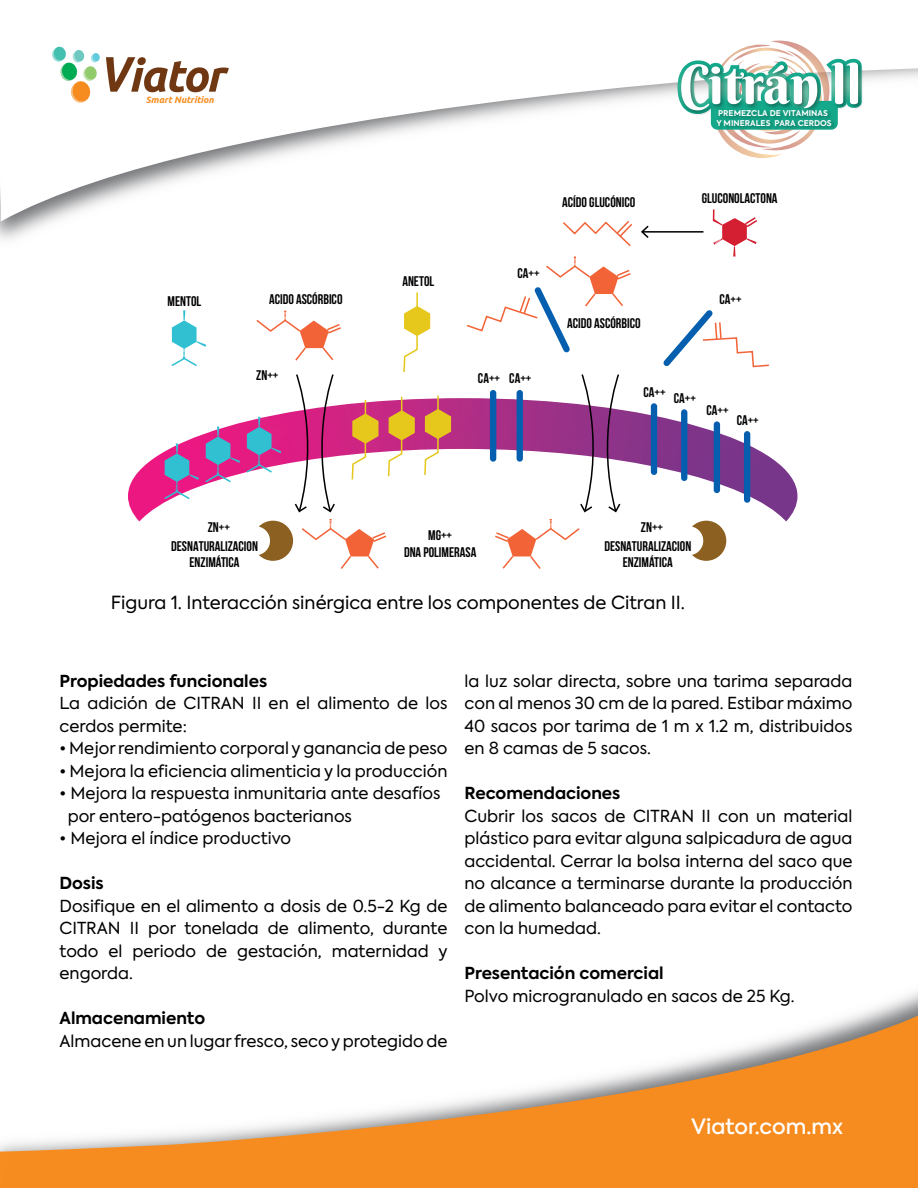
<style>
.page{position:relative;width:918px;height:1188px;background:#fff}
.page>*{position:absolute;margin:0;border:0;box-sizing:border-box;transform-origin:0 0}
.t1{font:54.3px "Berkshire Swash";color:#fff}
.t2{font:500 21px "Axiforma";color:#fff}
.t3{font:18px "Axiforma";color:#000001}
.t4{font:16.5px/22.5px "Axiforma";color:#000001;text-align:justify}
.t5{font:700 16.5px "Axiforma";color:#000001}
.t6{font:700 13.95px/18.5px "Bebas Neue";color:#000001}
.t7{font:italic 700 9.3px "Ubuntu";color:#f68c1f}
.t8{font:700 7.95px/9.4px "Axiforma";color:#fff}
</style>
<div class="page">
<svg style="left:0;top:997px;width:918px;height:191px"></svg>
<svg style="left:1px;top:40px;width:917px;height:182px"></svg>
<svg style="left:106px;top:57px;width:123px;height:35px"></svg>
<svg style="left:52px;top:46px;width:48px;height:57px"></svg>
<svg style="left:673px;top:41px;width:195px;height:117px"></svg>
<img style="left:675px;top:48px;width:194px;height:77px">
<img style="left:713px;top:106px;width:125px;height:29px">
<svg style="left:713px;top:209px;width:44px;height:48px"></svg>
<svg style="left:256px;top:311px;width:85px;height:50px"></svg>
<svg style="left:302px;top:522px;width:84px;height:47px"></svg>
<svg style="left:495px;top:522px;width:85px;height:47px"></svg>
<svg style="left:403px;top:293px;width:27px;height:79px"></svg>
<svg style="left:172px;top:310px;width:34px;height:56px"></svg>
<svg style="left:128px;top:398px;width:669px;height:124px"></svg>
<svg style="left:164px;top:443px;width:35px;height:56px;background:#b368aa"></svg>
<svg style="left:205px;top:427px;width:35px;height:55px;background:#af62a6"></svg>
<svg style="left:247px;top:417px;width:34px;height:56px;background:#ab67a8"></svg>
<svg style="left:295px;top:374px;width:40px;height:139px"></svg>
<svg style="left:580px;top:374px;width:40px;height:139px"></svg>
<svg style="left:259px;top:521px;width:34px;height:40px"></svg>
<svg style="left:692px;top:521px;width:34px;height:40px"></svg>
<svg style="left:352px;top:400px;width:27px;height:80px"></svg>
<svg style="left:388px;top:397px;width:27px;height:79px"></svg>
<svg style="left:424px;top:396px;width:27px;height:79px"></svg>
<div style="left:490px;top:390px;width:6px;height:72px;background:#065fae;border-radius:3px"></div>
<div style="left:517px;top:390px;width:6px;height:72px;background:#065fae;border-radius:3px"></div>
<div style="left:651px;top:403px;width:6px;height:72px;background:#065fae;border-radius:3px"></div>
<div style="left:681px;top:409px;width:6px;height:72px;background:#065fae;border-radius:3px"></div>
<div style="left:714px;top:421px;width:6px;height:72px;background:#065fae;border-radius:3px"></div>
<div style="left:744px;top:431px;width:6px;height:72px;background:#065fae;border-radius:3px"></div>
<svg style="left:467px;top:257px;width:164px;height:96px"></svg>
<svg style="left:562px;top:220px;width:71px;height:27px"></svg>
<svg style="left:663px;top:310px;width:106px;height:58px"></svg>
<hr style="left:643px;top:231px;width:60px;height:2px;background:#000001">
<svg style="left:641px;top:226px;width:8px;height:12px"></svg>
<p class="t7" style="left:146px;top:94px;width:69px">Smart Nutrition</p>
<p class="t6" style="left:168px;top:292px;width:35px">MENTOL</p>
<h1 class="t1" style="left:679px;top:51px;width:184px">Citrán ll</h1>
<p class="t8" style="left:716px;top:109px;width:117px">PREMEZCLA DE VITAMINAS<br>Y MINERALES PARA CERDOS</p>
<p class="t6" style="left:562px;top:193px;width:75px">ACÍDO GLUCÓNICO</p>
<p class="t6" style="left:702px;top:189px;width:77px">GLUCONOLACTONA</p>
<p class="t6" style="left:269px;top:290px;width:75px">ACIDO ASCÓRBICO</p>
<p class="t6" style="left:402px;top:272px;width:33px">ANETOL</p>
<p class="t6" style="left:517px;top:264px;width:24px">CA++</p>
<p class="t6" style="left:256px;top:366px;width:24px">ZN++</p>
<p class="t6" style="left:478px;top:369px;width:55px">CA++ CA++</p>
<p class="t6" style="left:567px;top:314px;width:75px">ACIDO ASCÓRBICO</p>
<p class="t6" style="left:719px;top:290px;width:24px">CA++</p>
<p class="t6" style="left:644px;top:386px;width:54px">CA++ CA++</p>
<p class="t6" style="left:706px;top:401px;width:24px">CA++</p>
<p class="t6" style="left:737px;top:410px;width:24px">CA++</p>
<p class="t6" style="left:171px;top:518px;width:88px;text-indent:37px">ZN++<br>DESNATURALIZACION</p>
<p class="t6" style="left:190px;top:553px;width:52px">ENZIMÁTICA</p>
<p class="t6" style="left:404px;top:527px;width:74px;line-height:16.6px;text-align:center">MG++<br>DNA POLIMERASA</p>
<p class="t6" style="left:604px;top:518px;width:88px;text-indent:37px">ZN++<br>DESNATURALIZACION</p>
<p class="t6" style="left:623px;top:553px;width:52px">ENZIMÁTICA</p>
<p class="t3" style="left:111px;top:591px;width:575px">Figura 1. Interacción sinérgica entre los componentes de Citran II.</p>
<p class="t5" style="left:60px;top:669px;width:209px">Propiedades funcionales</p>
<p class="t4" style="left:60px;top:692px;width:389px">La adición de CITRAN II en el alimento de los cerdos permite:</p>
<p class="t4" style="left:60px;top:737px;width:390px">• Mejor rendimiento corporal y ganancia de peso</p>
<p class="t4" style="left:60px;top:760px;width:389px">• Mejora la eficiencia alimenticia y la producción</p>
<p class="t4" style="left:68px;top:782px;width:374px;text-indent:-8px">• Mejora la respuesta inmunitaria ante desafíos por entero-patógenos bacterianos</p>
<p class="t4" style="left:60px;top:827px;width:233px">• Mejora el índice productivo</p>
<p class="t5" style="left:60px;top:872px;width:46px">Dosis</p>
<p class="t4" style="left:60px;top:895px;width:390px">Dosifique en el alimento a dosis de 0.5-2 Kg de CITRAN II por tonelada de alimento, durante todo el periodo de gestación, maternidad y engorda.</p>
<p class="t5" style="left:60px;top:1007px;width:147px">Almacenamiento</p>
<p class="t4" style="left:60px;top:1030px;width:389px">Almacene en un lugar fresco, seco y protegido de</p>
<p class="t4" style="left:465px;top:670px;width:390px">la luz solar directa, sobre una tarima separada con al menos 30 cm de la pared. Estibar máximo 40 sacos por tarima de 1 m x 1.2 m, distribuidos en 8 camas de 5 sacos.</p>
<p class="t5" style="left:465px;top:782px;width:157px">Recomendaciones</p>
<p class="t4" style="left:465px;top:805px;width:390px">Cubrir los sacos de CITRAN II con un material plástico para evitar alguna salpicadura de agua accidental. Cerrar la bolsa interna del saco que no alcance a terminarse durante la producción de alimento balanceado para evitar el contacto con la humedad.</p>
<p class="t5" style="left:465px;top:962px;width:201px">Presentación comercial</p>
<p class="t4" style="left:465px;top:985px;width:332px">Polvo microgranulado en sacos de 25 Kg.</p>
<p class="t2" style="left:691px;top:1113px;width:153px">Viator.com.mx</p>
</div>
